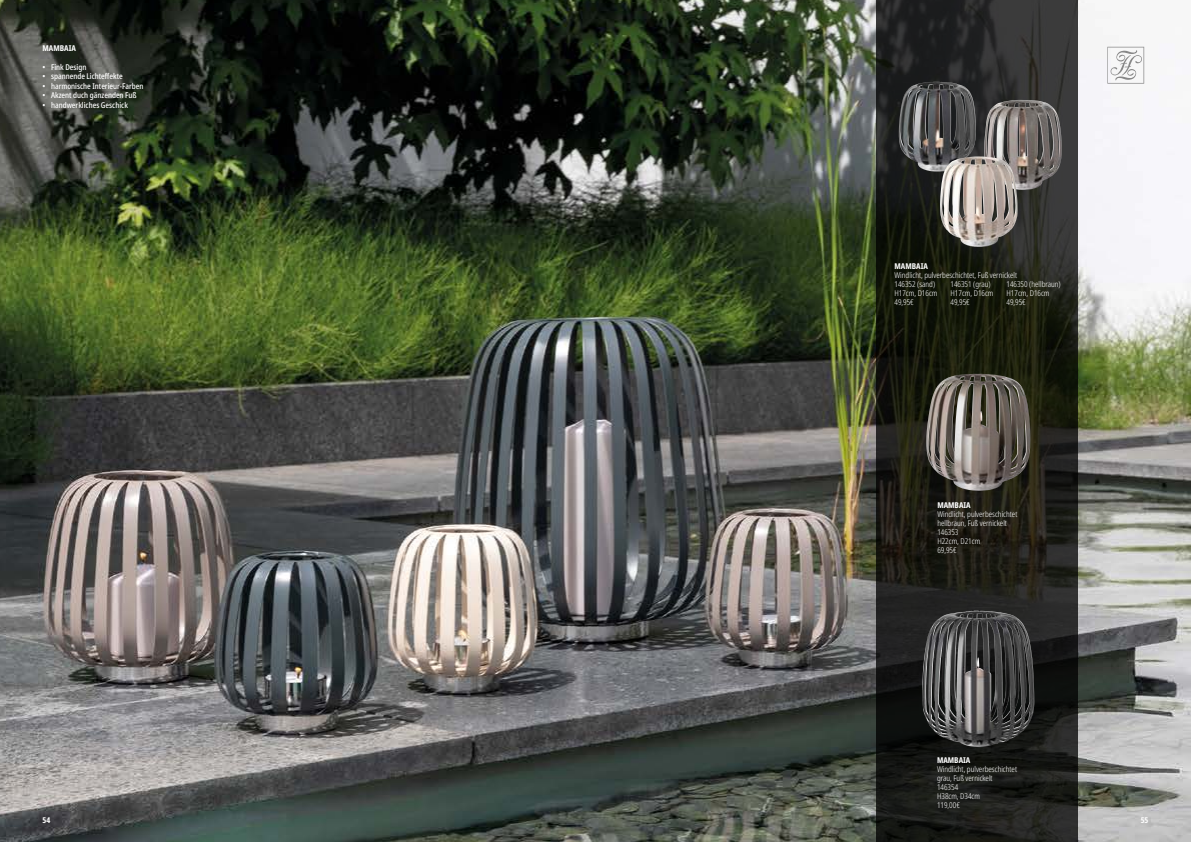
<style>
.page{position:relative;width:1191px;height:842px;background:#fff}
.page>*{position:absolute;margin:0;border:0;box-sizing:border-box;transform-origin:0 0}
.t1{font:300 condensed 8px/9px "Noto Sans Display";color:#fff}
.t2{font:500 condensed 8px "Noto Sans Display";color:#fff}
.t3{font:700 condensed 8px "Noto Sans Display";color:#fff}
</style>
<div class="page">
<img style="left:0;top:0;width:1191px;height:842px">
<svg style="left:1107px;top:47px;width:37px;height:37px"></svg>
<svg style="left:876px;top:0;width:201px;height:842px;background:#20211b"></svg>
<img style="left:898px;top:82px;width:78px;height:90px">
<img style="left:984px;top:100px;width:77px;height:90px">
<img style="left:926px;top:374px;width:66px;height:117px">
<img style="left:940px;top:156px;width:77px;height:91px">
<img style="left:922px;top:611px;width:112px;height:136px">
<p class="t3" style="left:43px;top:42px;width:35px">MAMBAIA</p>
<p class="t2" style="left:43px;top:61px;width:45px">• Fink Design</p>
<p class="t2" style="left:43px;top:71px;width:82px">• spannende Lichteffekte</p>
<p class="t2" style="left:43px;top:80px;width:102px">• harmonische Interieur-Farben</p>
<p class="t2" style="left:43px;top:90px;width:96px">• Akzent duch gänzenden Fuß</p>
<p class="t2" style="left:43px;top:100px;width:87px">• handwerkliches Geschick</p>
<p class="t3" style="left:894px;top:261px;width:35px">MAMBAIA</p>
<p class="t1" style="left:894px;top:271px;width:124px">Windlicht, pulverbeschichtet, Fuß vernickelt<br>146352 (sand)</p>
<p class="t1" style="left:950px;top:280px;width:42px">146351 (grau)</p>
<p class="t1" style="left:1006px;top:280px;width:56px">146350 (hellbraun)</p>
<p class="t1" style="left:894px;top:289px;width:44px">H17cm, D16cm</p>
<p class="t1" style="left:950px;top:289px;width:44px">H17cm, D16cm</p>
<p class="t1" style="left:1006px;top:289px;width:44px">H17cm, D16cm</p>
<p class="t1" style="left:894px;top:298px;width:21px">49,95€</p>
<p class="t1" style="left:950px;top:298px;width:21px">49,95€</p>
<p class="t1" style="left:1006px;top:298px;width:21px">49,95€</p>
<p class="t3" style="left:937px;top:500px;width:35px">MAMBAIA</p>
<p class="t1" style="left:937px;top:510px;width:82px">Windlicht, pulverbeschichtet hellbraun, Fuß vernickelt<br>146353<br>H22cm, D21cm<br>69,95€</p>
<p class="t3" style="left:937px;top:755px;width:35px">MAMBAIA</p>
<p class="t1" style="left:937px;top:765px;width:82px">Windlicht, pulverbeschichtet grau, Fuß vernickelt<br>146354<br>H38cm, D34cm<br>119,00€</p>
<p class="t3" style="left:43px;top:814px;width:9px">54</p>
<p class="t3" style="left:1140px;top:814px;width:9px">55</p>
</div>
